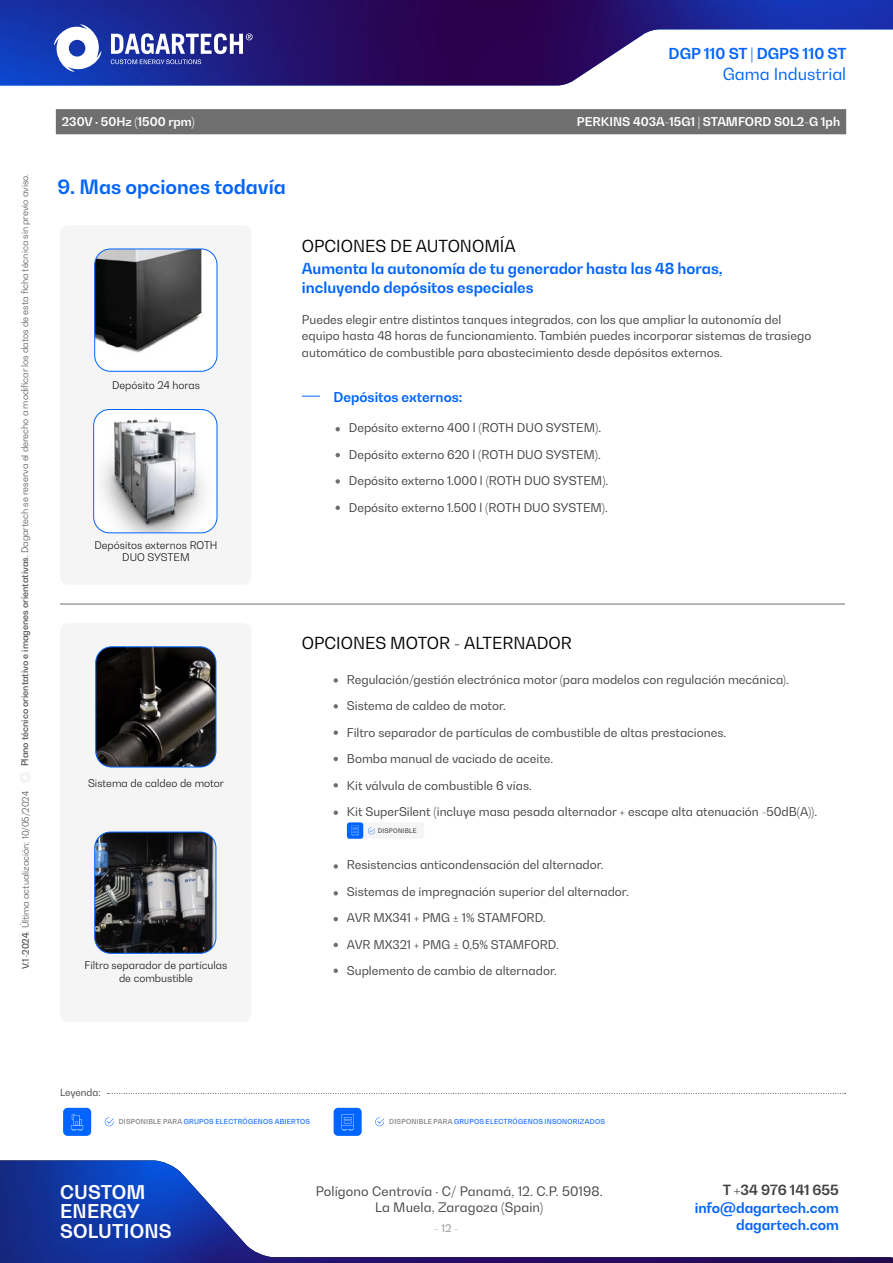
<style>
.page{position:relative;width:893px;height:1263px;background:#fff}
.page>*{position:absolute;margin:0;border:0;box-sizing:border-box;transform-origin:0 0}
.t1{font:700 19.5px "Bw Gradual";color:#0064ff}
.t2{font:700 18.75px/19.4px "Bw Gradual";letter-spacing:.01em;color:#fff}
.t3{font:16.5px "Bw Gradual";color:#000}
.t4{font:16.5px "Bw Gradual";color:#0064ff}
.t5{font:700 15px/19.5px "Bw Gradual";color:#0064ff}
.t6{font:700 13.95px "Bw Gradual";color:#0064ff}
.t7{font:700 13.95px "Bw Gradual";color:#424242}
.t8{font:700 13.5px "Bw Gradual";color:#0064ff}
.t9{font:12.9px/16.2px "Bw Gradual";letter-spacing:.01em;color:#424242;text-align:center}
.t10{font:12px/16.5px "Bw Gradual";color:#424242}
.t11{font:700 12px "Bw Gradual";color:#fff}
.t12{font:300 10.5px/12.6px "Bw Gradual";color:#000;text-align:center}
.t13{font:10.5px "Bw Gradual";color:#949091}
.t14{font:9.75px "Bw Gradual";letter-spacing:-.005em;color:#424242}
.t15{font:300 9px "Bw Gradual";color:#424242}
.t16{font:500 6.75px "Bw Gradual";letter-spacing:.035em;color:#0064ff}
.t17{font:500 6.3px "Bw Gradual";letter-spacing:.035em;color:#424242}
.s1{font-weight:500}
.s2{color:#706f6f}
</style>
<div class="page">
<img style="left:0;top:1160px;width:893px;height:103px">
<img style="left:0;top:0;width:893px;height:85px">
<svg style="left:111px;top:33px;width:142px;height:31px"></svg>
<svg style="left:54px;top:24px;width:47px;height:48px"></svg>
<div style="left:60px;top:225px;width:192px;height:360px;background:#f6f5f5;border-radius:9px"></div>
<div style="left:60px;top:623px;width:192px;height:399px;background:#f6f5f5;border-radius:9px"></div>
<div style="left:56px;top:109px;width:790px;height:25px;background:#706f6f"></div>
<img style="left:95px;top:249px;width:122px;height:122px">
<div style="left:95px;top:249px;width:122px;height:122px;border:1px solid #0064ff;border-radius:16px"></div>
<img style="left:94px;top:409px;width:123px;height:124px">
<div style="left:93px;top:409px;width:124px;height:124px;border:1px solid #0064ff;border-radius:16px"></div>
<svg style="left:302px;top:396px;width:18px;height:1px"></svg>
<svg style="left:335px;top:427px;width:5px;height:4px"></svg>
<svg style="left:334px;top:678px;width:4px;height:5px"></svg>
<svg style="left:335px;top:453px;width:5px;height:4px"></svg>
<svg style="left:334px;top:704px;width:4px;height:4px"></svg>
<svg style="left:335px;top:479px;width:5px;height:5px"></svg>
<svg style="left:334px;top:730px;width:4px;height:5px"></svg>
<svg style="left:334px;top:757px;width:4px;height:4px"></svg>
<svg style="left:334px;top:783px;width:4px;height:4px"></svg>
<svg style="left:334px;top:810px;width:4px;height:5px"></svg>
<svg style="left:334px;top:864px;width:4px;height:5px"></svg>
<svg style="left:334px;top:891px;width:4px;height:4px"></svg>
<svg style="left:334px;top:917px;width:4px;height:4px"></svg>
<svg style="left:334px;top:943px;width:4px;height:4px"></svg>
<svg style="left:334px;top:968px;width:4px;height:5px"></svg>
<svg style="left:335px;top:505px;width:5px;height:5px"></svg>
<hr style="left:60px;top:604px;width:785px;height:1px;background:#706f6f">
<img style="left:96px;top:647px;width:120px;height:120px">
<div style="left:96px;top:647px;width:120px;height:120px;border:1px solid #0064ff;border-radius:16px"></div>
<img style="left:95px;top:832px;width:121px;height:121px">
<div style="left:95px;top:832px;width:121px;height:121px;border:1px solid #0064ff;border-radius:16px"></div>
<div style="left:347px;top:822px;width:77px;height:17px;background:#f6f5f5;border-radius:3px"></div>
<svg style="left:368px;top:827px;width:7px;height:7px"></svg>
<div style="left:347px;top:822px;width:16px;height:17px;background:#0064ff;border-radius:3px"></div>
<svg style="left:351px;top:825px;width:8px;height:11px"></svg>
<svg style="left:108px;top:1093px;width:737px;height:1px"></svg>
<div style="left:334px;top:1108px;width:28px;height:28px;background:#0064ff;border-radius:4px"></div>
<svg style="left:342px;top:1114px;width:12px;height:17px"></svg>
<svg style="left:375px;top:1117px;width:9px;height:9px"></svg>
<div style="left:63px;top:1108px;width:28px;height:28px;background:#0064ff;border-radius:4px"></div>
<svg style="left:105px;top:1117px;width:9px;height:9px"></svg>
<svg style="left:72px;top:1114px;width:10px;height:16px"></svg>
<p class="t5" style="left:669px;top:44px;width:179px">DGP 110 ST | DGPS 110 ST</p>
<h3 class="t4" style="left:723px;top:63px;width:125px">Gama Industrial</h3>
<p class="t11" style="left:62px;top:114px;width:134px">230V · 50Hz (1500 rpm)</p>
<p class="t11" style="left:577px;top:114px;width:265px">PERKINS 403A-15G1 | STAMFORD S0L2-G 1ph</p>
<p class="t15" style="left:19px;top:766px;width:594px;rotate:-90deg"><span class="s1">Plano técnico orientativo e imagenes orientativas</span>. Dagartech se reserva el derecho a modificar los datos de esta ficha técnica sin previo aviso.</p>
<h1 class="t1" style="left:58px;top:174px;width:230px">9. Mas opciones todavía</h1>
<p class="t12" style="left:112px;top:379px;width:89px">Depósito 24 horas</p>
<p class="t12" style="left:94px;top:538px;width:125px">Depósitos externos ROTH<br>DUO SYSTEM</p>
<p class="t15" style="left:20px;top:969px;width:180px;rotate:-90deg"><span class="s1">V.1-2024</span>. Última actualización: 10/05/2024</p>
<p class="t12" style="left:88px;top:776px;width:138px">Sistema de caldeo de motor</p>
<p class="t12" style="left:85px;top:959px;width:144px">Filtro separador de partículas de combustible</p>
<h3 class="t3" style="left:302px;top:235px;width:215px">OPCIONES DE AUTONOMÍA</h3>
<p class="t5" style="left:302px;top:258px;width:422px">Aumenta la autonomía de tu generador hasta las 48 horas, incluyendo depósitos especiales</p>
<p class="t10" style="left:302px;top:311px;width:511px">Puedes elegir entre distintos tanques integrados, con los que ampliar la autonomía del equipo hasta 48 horas de funcionamiento. También puedes incorporar sistemas de trasiego automático de combustible para abastecimiento desde depósitos externos.</p>
<p class="t8" style="left:334px;top:388px;width:130px">Depósitos externos:</p>
<p class="t10" style="left:349px;top:419px;width:254px">Depósito externo 400 l (ROTH DUO SYSTEM).</p>
<p class="t10" style="left:349px;top:446px;width:254px">Depósito externo 620 l (ROTH DUO SYSTEM).</p>
<p class="t10" style="left:349px;top:473px;width:261px">Depósito externo 1.000 l (ROTH DUO SYSTEM).</p>
<p class="t10" style="left:349px;top:499px;width:261px">Depósito externo 1.500 l (ROTH DUO SYSTEM).</p>
<h3 class="t3" style="left:302px;top:632px;width:271px">OPCIONES MOTOR - ALTERNADOR</h3>
<p class="t10" style="left:347px;top:671px;width:443px">Regulación/gestión electrónica motor (para modelos con regulación mecánica).</p>
<p class="t10" style="left:347px;top:697px;width:160px">Sistema de caldeo de motor.</p>
<p class="t10" style="left:347px;top:724px;width:381px">Filtro separador de partículas de combustible de altas prestaciones.</p>
<p class="t10" style="left:347px;top:750px;width:208px">Bomba manual de vaciado de aceite.</p>
<p class="t10" style="left:347px;top:777px;width:186px">Kit válvula de combustible 6 vías.</p>
<p class="t10" style="left:347px;top:803px;width:472px">Kit SuperSilent (incluye masa pesada alternador + escape alta atenuación -50dB(A)).</p>
<p class="t17" style="left:378px;top:826px;width:41px">DISPONIBLE</p>
<p class="t10" style="left:347px;top:856px;width:258px">Resistencias anticondensación del alternador.</p>
<p class="t10" style="left:347px;top:883px;width:283px">Sistemas de impregnación superior del alternador.</p>
<p class="t10" style="left:347px;top:909px;width:200px">AVR MX341 + PMG ± 1% STAMFORD.</p>
<p class="t10" style="left:347px;top:936px;width:213px">AVR MX321 + PMG ± 0,5% STAMFORD.</p>
<p class="t10" style="left:347px;top:962px;width:211px">Suplemento de cambio de alternador.</p>
<p class="t14" style="left:60px;top:1086px;width:42px">Leyenda:</p>
<p class="t16" style="left:119px;top:1117px;width:193px"><span class="s2">DISPONIBLE PARA</span> GRUPOS ELECTRÓGENOS ABIERTOS</p>
<p class="t16" style="left:389px;top:1117px;width:217px"><span class="s2">DISPONIBLE PARA</span> GRUPOS ELECTRÓGENOS INSONORIZADOS</p>
<h2 class="t2" style="left:60px;top:1182px;width:113px">CUSTOM<br>ENERGY<br>SOLUTIONS</h2>
<p class="t9" style="left:316px;top:1182px;width:288px">Polígono Centrovía · C/ Panamá, 12. C.P. 50198.<br>La Muela, Zaragoza (Spain)</p>
<p class="t13" style="left:434px;top:1221px;width:25px">- 12 -</p>
<p class="t7" style="left:723px;top:1180px;width:118px">T +34 976 141 655</p>
<p class="t6" style="left:695px;top:1199px;width:146px">info@dagartech.com</p>
<p class="t6" style="left:736px;top:1215px;width:104px">dagartech.com</p>
</div>
